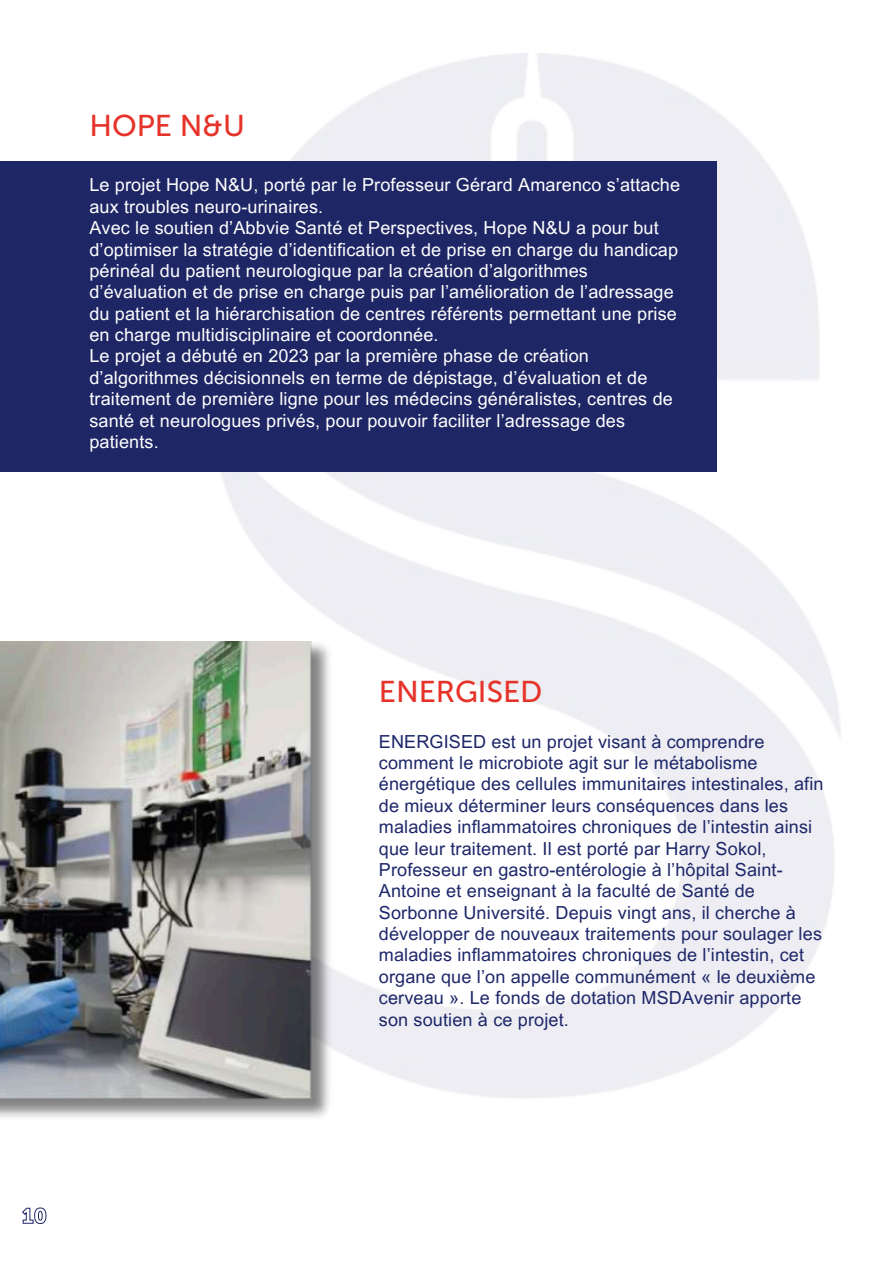
<style>
.page{position:relative;width:894px;height:1264px;background:#fff}
.page>*{position:absolute;margin:0;border:0;box-sizing:border-box;transform-origin:0 0}
.t1{font:30px "Museo Sans 500";color:#e6332a}
.t2{font:18px/21.3px "Arial MT Pro";letter-spacing:.01em;color:#fff}
.t3{font:18px/21.3px "Arial MT Pro";letter-spacing:.01em;color:#1d2769}
</style>
<div class="page">
<img style="left:196px;top:54px;width:645px;height:1044px">
<div style="left:0;top:162px;width:716px;height:310px;background:#1e2665"></div>
<img style="left:0;top:642px;width:342px;height:476px">
<svg style="left:22px;top:1207px;width:25px;height:17px"></svg>
<h1 class="t1" style="left:89px;top:108px;width:157px">HOPE N&amp;U</h1>
<p class="t2" style="left:89px;top:177px;width:592px">Le projet Hope N&amp;U, porté par le Professeur Gérard Amarenco s’attache aux troubles neuro-urinaires.<br>Avec le soutien d’Abbvie Santé et Perspectives, Hope N&amp;U a pour but d’optimiser la stratégie d’identification et de prise en charge du handicap périnéal du patient neurologique par la création d’algorithmes d’évaluation et de prise en charge puis par l’amélioration de l’adressage du patient et la hiérarchisation de centres référents permettant une prise en charge multidisciplinaire et coordonnée.<br>Le projet a débuté en 2023 par la première phase de création d’algorithmes décisionnels en terme de dépistage, d’évaluation et de traitement de première ligne pour les médecins généralistes, centres de santé et neurologues privés, pour pouvoir faciliter l’adressage des patients.</p>
<h1 class="t1" style="left:379px;top:674px;width:165px">ENERGISED</h1>
<p class="t3" style="left:379px;top:733px;width:446px">ENERGISED est un projet visant à comprendre comment le microbiote agit sur le métabolisme énergétique des cellules immunitaires intestinales, afin de mieux déterminer leurs conséquences dans les maladies inflammatoires chroniques de l’intestin ainsi que leur traitement. Il est porté par Harry Sokol, Professeur en gastro-entérologie à l’hôpital Saint-Antoine et enseignant à la faculté de Santé de Sorbonne Université. Depuis vingt ans, il cherche à développer de nouveaux traitements pour soulager les maladies inflammatoires chroniques de l’intestin, cet organe que l’on appelle communément « le deuxième cerveau ». Le fonds de dotation MSDAvenir apporte son soutien à ce projet.</p>
</div>
